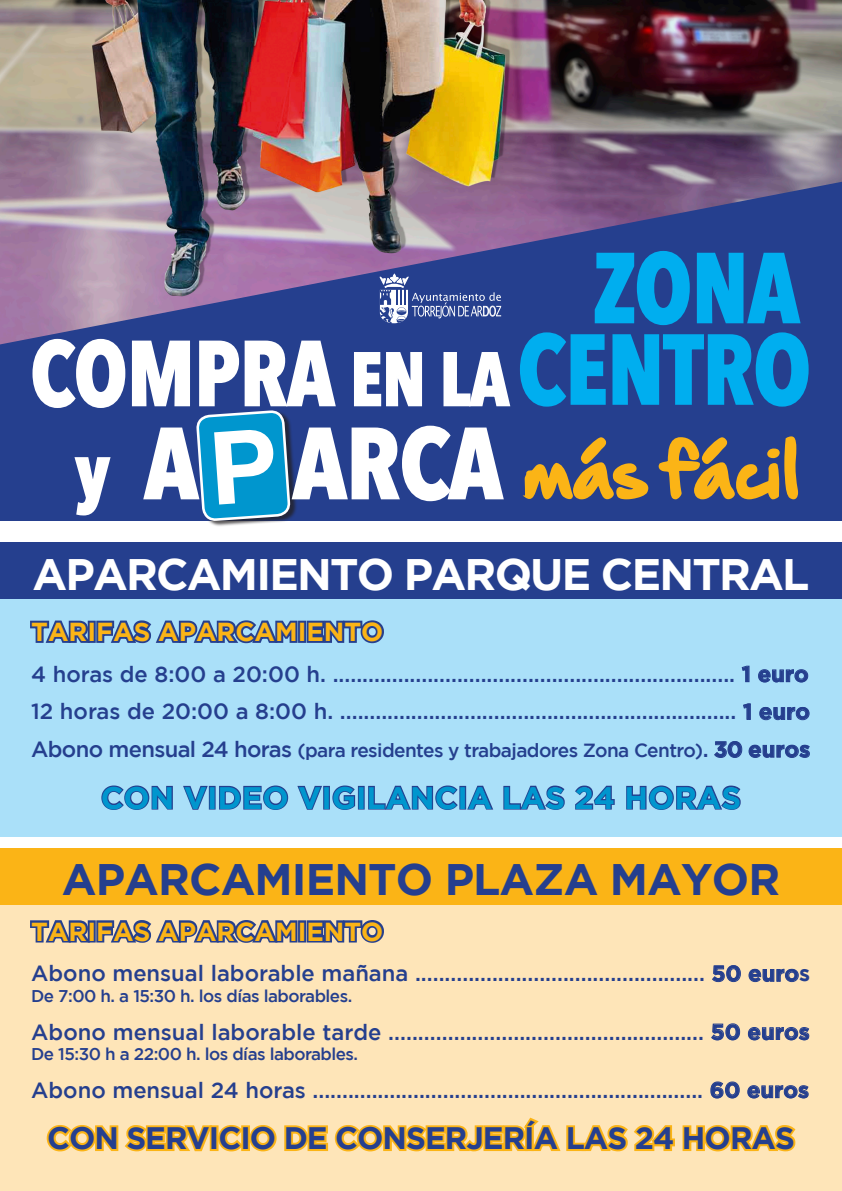
<style>
.page{position:relative;width:842px;height:1191px;background:#fff}
.page>*{position:absolute;margin:0;border:0;box-sizing:border-box;transform-origin:0 0}
.t1{font:700 condensed 96.8px "Avenir Next LT Pro";color:#00aeef}
.t2{font:700 condensed 90.1px "Avenir Next LT Pro";color:#fff}
.t3{font:700 condensed 74px "Avenir Next LT Pro";color:#fff}
.t4{font:65.2px "Hand Of Sean Demo";color:#fbb416}
.t5{font:700 44px "Gotham";letter-spacing:-.04em;color:#fff}
.t6{font:700 44px "Gotham";letter-spacing:-.02em;color:#253f8e}
.t7{font:700 31px "Gotham";letter-spacing:-.03em;color:#253f8e}
.t8{font:700 31px "Gotham";color:#0096ce}
.t9{font:700 26px "Gotham";color:#fbb416}
.t10{font:500 22px/37.7px "Gotham";color:#253f8e}
.t11{font:500 19px "Gotham";letter-spacing:-.03em;color:#253f8e}
.t12{font:500 17px "Gotham";letter-spacing:-.03em;color:#253f8e}
.s1{font-size:74px}
.s2{font-size:96.8px;color:#00aeef}
.s3{font-family:"Avenir Next LT Pro";font-weight:700;font-stretch:condensed;font-size:98.4px;color:#fff}
.s4{font-weight:700}
.s5{font-size:22px}
.s6{font-weight:700;font-size:22px}
</style>
<div class="page">
<div style="left:0;top:0;width:842px;height:521px;background:#253f8e"></div>
<img style="left:0;top:0;width:842px;height:344px">
<svg style="left:380px;top:274px;width:121px;height:49px"></svg>
<div style="left:0;top:542px;width:842px;height:295px;background:#aae0f9"></div>
<div style="left:0;top:542px;width:842px;height:57px;background:#253f8e"></div>
<svg style="left:30px;top:620px;width:268px;height:24px"></svg>
<div style="left:298px;top:620px;width:8px;height:23px;border:4px solid #253f8e"></div>
<svg style="left:305px;top:620px;width:79px;height:24px"></svg>
<svg style="left:742px;top:666px;width:7px;height:16px"></svg>
<svg style="left:758px;top:669px;width:50px;height:13px"></svg>
<svg style="left:743px;top:703px;width:8px;height:16px"></svg>
<svg style="left:759px;top:707px;width:50px;height:13px"></svg>
<svg style="left:714px;top:741px;width:28px;height:16px"></svg>
<svg style="left:749px;top:745px;width:61px;height:12px"></svg>
<svg style="left:101px;top:785px;width:72px;height:25px"></svg>
<svg style="left:183px;top:785px;width:26px;height:25px"></svg>
<div style="left:209px;top:786px;width:7px;height:23px;border:2px solid #253f8e"></div>
<svg style="left:219px;top:785px;width:70px;height:25px"></svg>
<svg style="left:297px;top:785px;width:27px;height:25px"></svg>
<div style="left:323px;top:786px;width:7px;height:23px;border:2px solid #253f8e"></div>
<svg style="left:332px;top:785px;width:24px;height:25px"></svg>
<div style="left:358px;top:786px;width:7px;height:23px;border:2px solid #253f8e"></div>
<svg style="left:368px;top:785px;width:90px;height:25px"></svg>
<div style="left:459px;top:786px;width:7px;height:23px;border:2px solid #253f8e"></div>
<svg style="left:466px;top:785px;width:28px;height:25px"></svg>
<svg style="left:503px;top:785px;width:62px;height:25px"></svg>
<svg style="left:575px;top:785px;width:40px;height:25px"></svg>
<svg style="left:626px;top:785px;width:115px;height:25px"></svg>
<div style="left:0;top:865px;width:842px;height:326px;background:#fee5b8"></div>
<div style="left:0;top:848px;width:842px;height:56px;background:#fbb416"></div>
<svg style="left:30px;top:920px;width:269px;height:23px"></svg>
<div style="left:298px;top:920px;width:8px;height:22px;border:4px solid #253f8e"></div>
<svg style="left:305px;top:920px;width:79px;height:23px;background:#516196"></svg>
<svg style="left:712px;top:965px;width:29px;height:17px"></svg>
<svg style="left:749px;top:969px;width:49px;height:13px"></svg>
<svg style="left:711px;top:1023px;width:29px;height:17px"></svg>
<svg style="left:748px;top:1027px;width:61px;height:13px"></svg>
<svg style="left:711px;top:1081px;width:28px;height:17px"></svg>
<svg style="left:748px;top:1085px;width:60px;height:13px"></svg>
<svg style="left:46px;top:1117px;width:750px;height:35px"></svg>
<svg style="left:519px;top:250px;width:291px;height:250px"></svg>
<svg style="left:32px;top:338px;width:479px;height:188px"></svg>
<h1 class="t1" style="left:593px;top:229px;width:207px">ZONA</h1>
<h2 class="t2" style="left:30px;top:318px;width:782px">COMPRA <span class="s1">EN LA</span><span class="s2">CENTRO</span></h2>
<h3 class="t3" style="left:76px;top:425px;width:36px">y</h3>
<h3 class="t4" style="left:145px;top:437px;width:657px"><span class="s3">A ARCA</span> más fácil</h3>
<h3 class="t5" style="left:33px;top:549px;width:778px">APARCAMIENTO PARQUE CENTRAL</h3>
<p class="t9" style="left:31px;top:616px;width:354px">TARIFAS APARCAMIENTO</p>
<p class="t10" style="left:31px;top:654px;width:780px">4 horas de 8:00 a 20:00 h. .................................................................... <span class="s4">1 euro<br></span>12 horas de 20:00 a 8:00 h. ................................................................... <span class="s4">1 euro</span></p>
<p class="t11" style="left:31px;top:739px;width:781px"><span class="s5">Abono mensual 24 horas</span> (para residentes y trabajadores Zona Centro)<span class="s5">.</span> <span class="s6">30 euros</span></p>
<h3 class="t8" style="left:101px;top:779px;width:642px">CON VIDEO VIGILANCIA LAS 24 HORAS</h3>
<h3 class="t6" style="left:62px;top:854px;width:720px">APARCAMIENTO PLAZA MAYOR</h3>
<p class="t9" style="left:31px;top:916px;width:354px">TARIFAS APARCAMIENTO</p>
<p class="t10" style="left:31px;top:954px;width:780px">Abono mensual laborable mañana ................................................. <span class="s4">50 euros</span></p>
<p class="t12" style="left:31px;top:986px;width:323px">De 7:00 h. a 15:30 h. los días laborables.</p>
<p class="t10" style="left:31px;top:1012px;width:780px">Abono mensual laborable tarde ..................................................... <span class="s4">50 euros</span></p>
<p class="t12" style="left:31px;top:1044px;width:328px">De 15:30 h a 22:00 h. los días laborables.</p>
<p class="t10" style="left:31px;top:1070px;width:779px">Abono mensual 24 horas .................................................................. <span class="s4">60 euros</span></p>
<h3 class="t7" style="left:47px;top:1120px;width:749px">CON SERVICIO DE CONSERJERÍA LAS 24 HORAS</h3>
</div>
